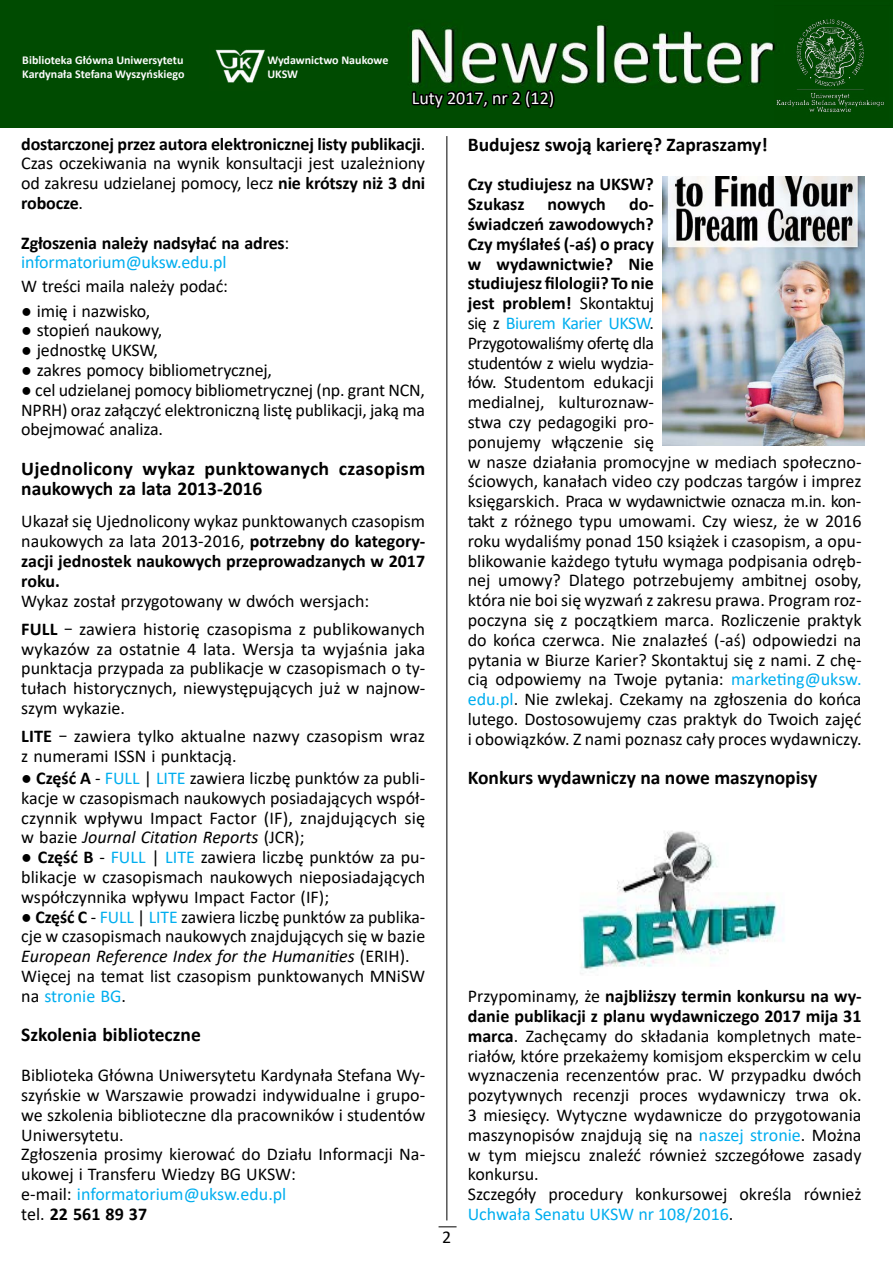
<style>
.page{position:relative;width:893px;height:1263px;background:#fff}
.page>*{position:absolute;margin:0;border:0;box-sizing:border-box;transform-origin:0 0}
.t1{font:700 19.5px/19.8px "Calibri";color:#000}
.t2{font:18px/19.8px "Calibri";color:#000;text-align:justify}
.t3{font:700 18px/19.8px "Calibri";letter-spacing:-.01em;color:#000}
.t4{font:18px "Calibri";color:#fafafa}
.t5{font:700 12px/14.4px "Calibri";color:#fafafa}
.s1{font-weight:700}
.s2{font-weight:400}
.s3{font-weight:400;color:#00aeef}
.s4{font-family:"Minion Pro";font-weight:700}
.s5{color:#00aeef}
.s6{font-style:italic}
</style>
<div class="page">
<img style="left:0;top:0;width:893px;height:128px">
<img style="left:210px;top:45px;width:60px;height:45px">
<img style="left:774px;top:0;width:119px;height:123px">
<svg style="left:410px;top:78px;width:146px;height:46px"></svg>
<hr style="left:446px;top:136px;width:1px;height:1084px;background:#000">
<svg style="left:439px;top:1226px;width:18px;height:1px"></svg>
<img style="left:662px;top:177px;width:202px;height:268px">
<img style="left:580px;top:831px;width:205px;height:143px">
<p class="t5" style="left:22px;top:52px;width:164px">Biblioteka Główna Uniwersytetu<br>Kardynała Stefana Wyszyńskiego</p>
<p class="t5" style="left:267px;top:52px;width:122px">Wydawnictwo Naukowe<br>UKSW</p>
<p class="t4" style="left:412px;top:85px;width:144px">Luty 2017, nr 2 (12)</p>
<p class="t2" style="left:21px;top:133px;width:406px"><span class="s1">dostarczonej przez autora elektronicznej listy publikacji</span>.<br>Czas oczekiwania na wynik konsultacji jest uzależniony od zakresu udzielanej pomocy, lecz <span class="s1">nie krótszy niż 3 dni robocze</span>.</p>
<p class="t3" style="left:21px;top:232px;width:270px">Zgłoszenia należy nadsyłać na adres<span class="s2">: </span><span class="s3">informatorium@uksw.edu.pl</span></p>
<p class="t2" style="left:21px;top:276px;width:208px">W treści maila należy podać:</p>
<p class="t2" style="left:21px;top:300px;width:131px">● imię i nazwisko,</p>
<p class="t2" style="left:21px;top:320px;width:142px">● stopień naukowy,</p>
<p class="t2" style="left:21px;top:340px;width:138px">● jednostkę UKSW,</p>
<p class="t2" style="left:21px;top:360px;width:252px">● zakres pomocy bibliometrycznej,</p>
<p class="t2" style="left:21px;top:379px;width:405px">● cel udzielanej pomocy bibliometrycznej (np. grant NCN, NPRH) oraz załączyć elektroniczną listę publikacji, jaką ma obejmować analiza.</p>
<p class="t1" style="left:21px;top:458px;width:405px">Ujednolicony wykaz punktowanych czasopism naukowych za lata 2013-2016</p>
<p class="t2" style="left:21px;top:511px;width:405px">Ukazał się Ujednolicony wykaz punktowanych czasopism naukowych za lata 2013-2016, <span class="s1">potrzebny do kategory&shy;zacji jednostek naukowych przeprowadzanych w 2017 roku.</span></p>
<p class="t2" style="left:21px;top:586px;width:405px;line-height:28.3px">Wykaz został przygotowany w dwóch wersjach:<br><span class="s1">FULL</span> <span class="s4">‒</span> zawiera historię czasopisma z publikowanych</p>
<p class="t2" style="left:21px;top:638px;width:405px">wykazów za ostatnie 4 lata. Wersja ta wyjaśnia jaka punktacja przypada za publikacje w czasopismach o ty&shy;tułach historycznych, niewystępujących już w najnow&shy;szym wykazie.</p>
<p class="t2" style="left:21px;top:726px;width:405px"><span class="s1">LITE</span> <span class="s4">‒</span> zawiera tylko aktualne nazwy czasopism wraz z numerami ISSN i punktacją.</p>
<p class="t2" style="left:21px;top:768px;width:405px">● <span class="s1">Część A</span> - <span class="s5">FULL</span> | <span class="s5">LITE</span> zawiera liczbę punktów za publi&shy;kacje w czasopismach naukowych posiadających współ&shy;czynnik wpływu Impact Factor (IF), znajdujących się w bazie <span class="s6">Journal Citation Reports</span> (JCR);</p>
<p class="t2" style="left:21px;top:847px;width:405px">● <span class="s1">Część B</span> - <span class="s5">FULL</span> | <span class="s5">LITE</span> zawiera liczbę punktów za pu&shy;blikacje w czasopismach naukowych nieposiadających współczynnika wpływu Impact Factor (IF);</p>
<p class="t2" style="left:21px;top:906px;width:406px;text-align:left">● <span class="s1">Część C</span> - <span class="s5">FULL</span> | <span class="s5">LITE</span> zawiera liczbę punktów za publika&shy;cje w czasopismach naukowych znajdujących się w bazie <span class="s6">European Reference Index for the Humanities</span> (ERIH).<br>Więcej na temat list czasopism punktowanych MNiSW na <span class="s5">stronie BG</span>.</p>
<p class="t1" style="left:21px;top:1025px;width:181px">Szkolenia biblioteczne</p>
<p class="t2" style="left:21px;top:1065px;width:405px;text-align:left">Biblioteka Główna Uniwersytetu Kardynała Stefana Wy&shy;szyńskie w Warszawie prowadzi indywidualne i grupo&shy;we szkolenia biblioteczne dla pracowników i studentów Uniwersytetu.<br>Zgłoszenia prosimy kierować do Działu Informacji Na&shy;ukowej i Transferu Wiedzy BG UKSW:<br>e-mail: <span class="s5">informatorium@uksw.edu.pl<br></span>tel. <span class="s1">22 561 89 37</span></p>
<p class="t1" style="left:468px;top:134px;width:302px">Budujesz swoją karierę? Zapraszamy!</p>
<p class="t3" style="left:468px;top:174px;width:188px">Czy studiujesz na UKSW?<br>Szukasz</p>
<p class="t3" style="left:548px;top:194px;width:60px">nowych</p>
<p class="t2" style="left:468px;top:194px;width:395px;text-align:left;text-indent:161px"><span class="s1">do-<br>świadczeń zawodowych?<br>Czy myślałeś (-aś) o pracy<br>w wydawnictwie? Nie<br>studiujesz filologii? To nie<br>jest problem!</span> Skontaktuj<br>się z <span class="s5">Biurem Karier UKSW</span>.<br>Przygotowaliśmy ofertę dla<br>studentów z wielu wydzia-<br>łów. Studentom edukacji<br>medialnej, kulturoznaw-<br>stwa czy pedagogiki pro-<br>ponujemy włączenie się<br>w nasze działania promocyjne w mediach społeczno&shy;ściowych, kanałach video czy podczas targów i imprez księgarskich. Praca w wydawnictwie oznacza m.in. kon&shy;takt z różnego typu umowami. Czy wiesz, że w 2016 roku wydaliśmy ponad 150 książek i czasopism, a opu&shy;blikowanie każdego tytułu wymaga podpisania odręb&shy;nej umowy? Dlatego potrzebujemy ambitnej osoby, która nie boi się wyzwań z zakresu prawa. Program roz&shy;poczyna się z początkiem marca. Rozliczenie praktyk do końca czerwca. Nie znalazłeś (-aś) odpowiedzi na pytania w Biurze Karier? Skontaktuj się z nami. Z chę&shy;cią odpowiemy na Twoje pytania: <span class="s5">marketing@uksw. edu.pl</span>. Nie zwlekaj. Czekamy na zgłoszenia do końca lutego. Dostosowujemy czas praktyk do Twoich zajęć i obowiązków. Z nami poznasz cały proces wydawniczy.</p>
<p class="t1" style="left:468px;top:768px;width:351px">Konkurs wydawniczy na nowe maszynopisy</p>
<p class="t2" style="left:468px;top:986px;width:395px;text-align:left">Przypominamy, że <span class="s1">najbliższy termin konkursu na wy&shy;danie publikacji z planu wydawniczego 2017 mija 31 marca</span>. Zachęcamy do składania kompletnych mate&shy;riałów, które przekażemy komisjom eksperckim w celu wyznaczenia recenzentów prac. W przypadku dwóch pozytywnych recenzji proces wydawniczy trwa ok.<br>3 miesięcy. Wytyczne wydawnicze do przygotowania maszynopisów znajdują się na <span class="s5">naszej stronie</span>. Można w tym miejscu znaleźć również szczegółowe zasady konkursu.<br>Szczegóły procedury konkursowej określa również <span class="s5">Uchwała Senatu UKSW nr 108/2016</span>.</p>
<p class="t2" style="left:442px;top:1227px;width:11px">2</p>
</div>
